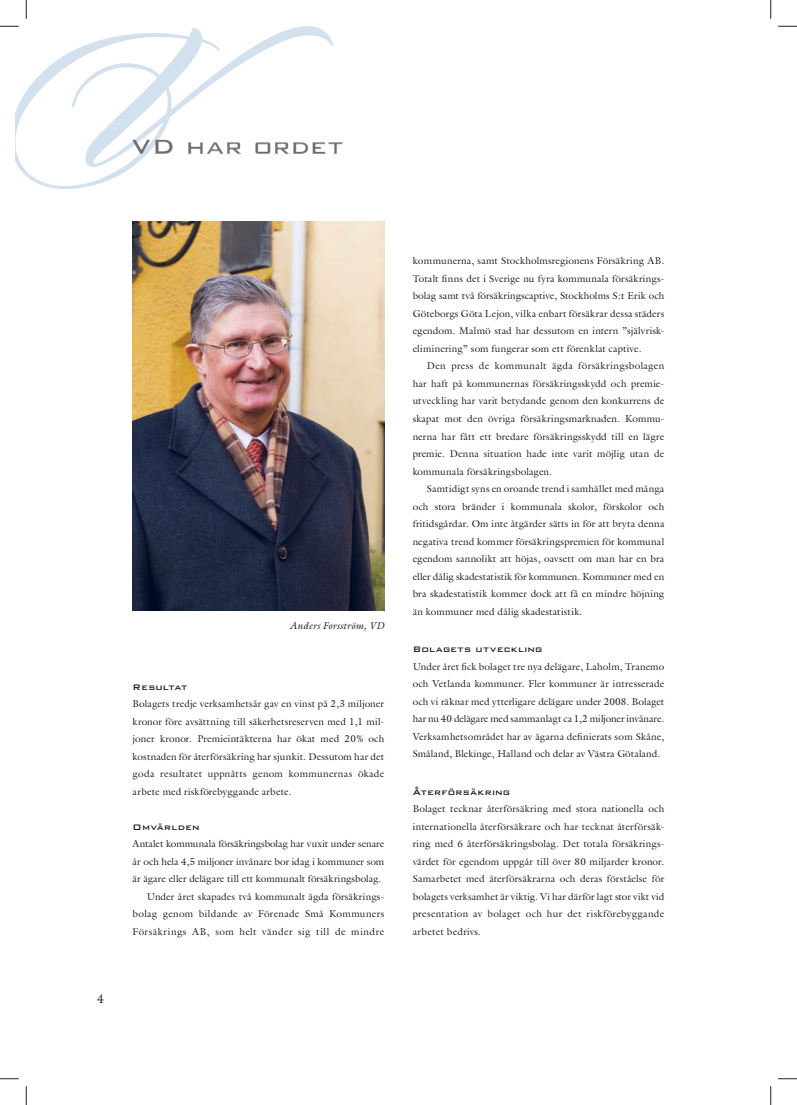
<style>
.page{position:relative;width:797px;height:1105px;background:#fff}
.page>*{position:absolute;margin:0;border:0;box-sizing:border-box;transform-origin:0 0}
.t1{font:500 27.5px "Bank Gothic BT";letter-spacing:.02em;color:#6c6e70}
.t2{font:12.5px "Galliard";color:#231f20}
.t3{font:500 10.62px "Bank Gothic BT";letter-spacing:.03em;color:#231f20}
.t4{font:500 10.62px "Bank Gothic BT";letter-spacing:.01em;color:#231f20}
.t5{font:10px/17.5px "Galliard";letter-spacing:.015em;color:#231f20;text-align:justify}
.t6{font:italic 10px "Galliard";letter-spacing:.015em;color:#231f20}
</style>
<div class="page">
<img style="left:133px;top:221px;width:251px;height:390px">
<svg style="left:0;top:25px;width:10px;height:2px"></svg>
<svg style="left:778px;top:25px;width:19px;height:2px"></svg>
<svg style="left:0;top:1078px;width:19px;height:1px"></svg>
<svg style="left:778px;top:1078px;width:19px;height:1px"></svg>
<svg style="left:25px;top:0;width:2px;height:19px"></svg>
<svg style="left:25px;top:1086px;width:2px;height:19px"></svg>
<svg style="left:770px;top:0;width:1px;height:19px"></svg>
<svg style="left:770px;top:1086px;width:1px;height:19px"></svg>
<h1 class="t1" style="left:132px;top:128px;width:213px">VD har ordet</h1>
<p class="t2" style="left:97px;top:994px;width:8px">4</p>
<p class="t6" style="left:289px;top:621px;width:96px">Anders Forsström, VD</p>
<p class="t4" style="left:133px;top:680px;width:56px">Resultat</p>
<p class="t5" style="left:133px;top:696px;width:253px">Bolagets tredje verksamhetsår gav en vinst på 2,3 miljoner kronor före avsättning till säkerhetsreserven med 1,1 mil&shy;joner kronor. Premieintäkterna har ökat med 20% och kostnaden för återförsäkring har sjunkit. Dessutom har det goda resultatet uppnåtts genom kommunernas ökade arbete med riskförebyggande arbete.</p>
<p class="t3" style="left:133px;top:820px;width:69px">Omvärlden</p>
<p class="t5" style="left:133px;top:836px;width:253px;text-align:right">Antalet kommunala försäkringsbolag har vuxit under senare år och hela 4,5 miljoner invånare bor idag i kommuner som är ägare eller delägare till ett kommunalt försäkringsbolag.<br>Under året skapades två kommunalt ägda försäkrings&shy;bolag genom bildande av Förenade Små Kommuners Försäkrings AB, som helt vänder sig till de mindre</p>
<p class="t5" style="left:412px;top:253px;width:253px">kommunerna, samt Stockholmsregionens Försäkring AB.<br>Totalt finns det i Sverige nu fyra kommunala försäkrings&shy;bolag samt två försäkringscaptive, Stockholms S:t Erik och Göteborgs Göta Lejon, vilka enbart försäkrar dessa städers egendom. Malmö stad har dessutom en intern ”självrisk&shy;eliminering” som fungerar som ett förenklat captive.</p>
<p class="t5" style="left:412px;top:358px;width:253px;text-indent:14px">Den press de kommunalt ägda försäkringsbolagen har haft på kommunernas försäkringsskydd och premie&shy;utveckling har varit betydande genom den konkurrens de skapat mot den övriga försäkringsmarknaden. Kommu&shy;nerna har fått ett bredare försäkringsskydd till en lägre premie. Denna situation hade inte varit möjlig utan de kommunala försäkringsbolagen.</p>
<p class="t5" style="left:412px;top:481px;width:253px;text-indent:14px">Samtidigt syns en oroande trend i samhället med många och stora bränder i kommunala skolor, förskolor och fritidsgårdar. Om inte åtgärder sätts in för att bryta denna negativa trend kommer försäkringspremien för kommunal egendom sannolikt att höjas, oavsett om man har en bra eller dålig skadestatistik för kommunen. Kommuner med en bra skadestatistik kommer dock att få en mindre höjning än kommuner med dålig skadestatistik.</p>
<p class="t3" style="left:412px;top:642px;width:131px">Bolagets utveckling</p>
<p class="t5" style="left:412px;top:658px;width:253px">Under året fick bolaget tre nya delägare, Laholm, Tranemo och Vetlanda kommuner. Fler kommuner är intresserade och vi räknar med ytterligare delägare under 2008. Bolaget har nu 40 delägare med sammanlagt ca 1,2 miljoner invånare.<br>Verksamhetsområdet har av ägarna definierats som Skåne, Småland, Blekinge, Halland och delar av Västra Götaland.</p>
<p class="t3" style="left:412px;top:785px;width:99px">Återförsäkring</p>
<p class="t5" style="left:412px;top:801px;width:253px">Bolaget tecknar återförsäkring med stora nationella och internationella återförsäkrare och har tecknat återförsäk&shy;ring med 6 återförsäkringsbolag. Det totala försäkrings&shy;värdet för egendom uppgår till över 80 miljarder kronor.<br>Samarbetet med återförsäkrarna och deras förståelse för bolagets verksamhet är viktig. Vi har därför lagt stor vikt vid presentation av bolaget och hur det riskförebyggande arbetet bedrivs.</p>
</div>
